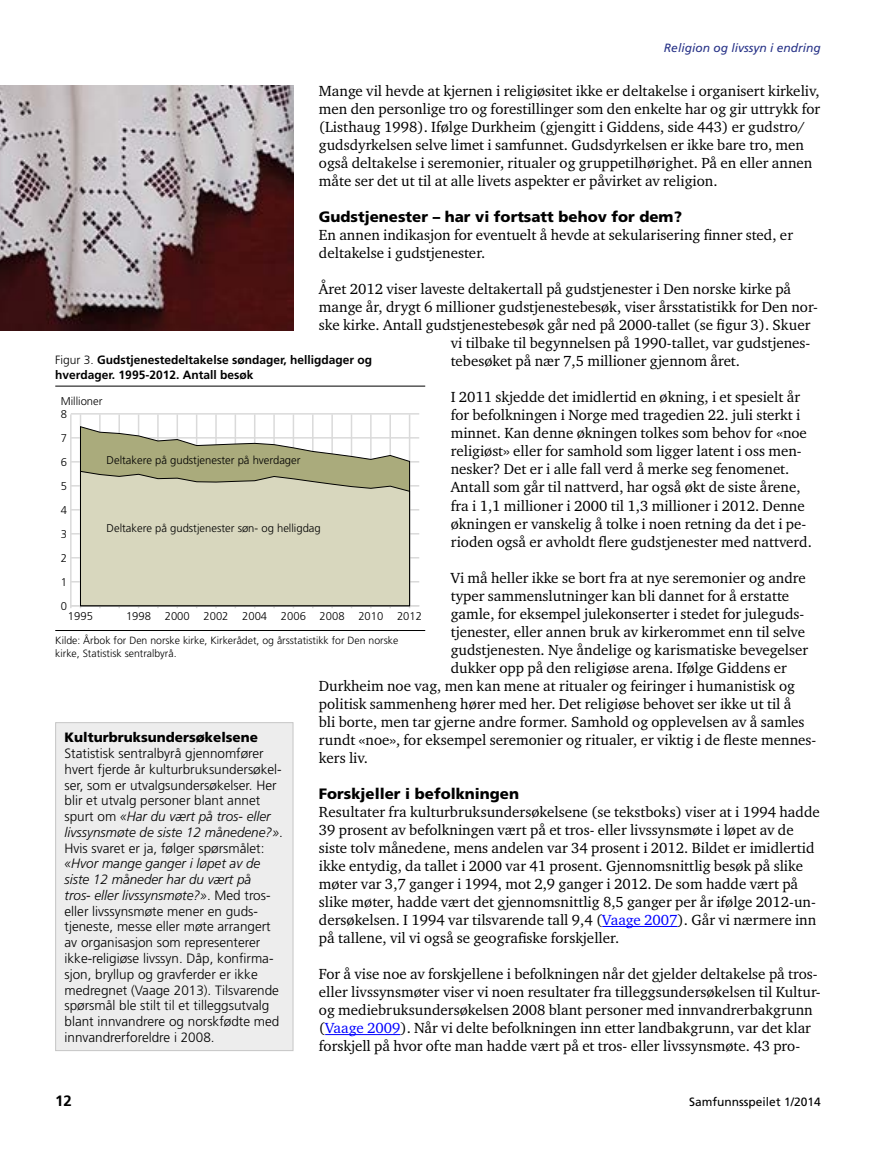
<style>
.page{position:relative;width:893px;height:1149px;background:#fff}
.page>*{position:absolute;margin:0;border:0;box-sizing:border-box;transform-origin:0 0}
.t1{font:15px/18px "Charter ITC Std";color:#000}
.t2{font:900 15px "Frutiger";color:#000}
.t3{font:700 15px "Frutiger";color:#000}
.t4{font:300 13.5px/15.8px "Frutiger";color:#000}
.t5{font:900 13.5px "Frutiger";color:#000}
.t6{font:700 12px/15px "Frutiger";color:#000}
.t7{font:italic 12px "Frutiger";color:#283388}
.t8{font:12px "Frutiger";color:#000}
.t9{font:300 11.25px "Frutiger";color:#000}
.t10{font:300 10.5px/13.5px "Frutiger";color:#000}
.s1{color:#00f}
.s2{font-weight:300}
.s3{font-style:italic}
</style>
<div class="page">
<hr style="left:602px;top:925px;width:76px;height:1px;background:#00f">
<hr style="left:325px;top:1033px;width:75px;height:1px;background:#00f">
<div style="left:56px;top:722px;width:237px;height:328px;background:#ededed"></div>
<div style="left:55px;top:722px;width:238px;height:328px;border:1px solid #c6c6c6"></div>
<hr style="left:55px;top:385px;width:370px;height:1px;background:#000">
<hr style="left:55px;top:630px;width:370px;height:1px;background:#000">
<hr style="left:80px;top:414px;width:1px;height:194px;background:#dadada">
<hr style="left:99px;top:414px;width:2px;height:194px;background:#dadada">
<hr style="left:118px;top:414px;width:2px;height:194px;background:#dadada">
<hr style="left:138px;top:414px;width:1px;height:194px;background:#dadada">
<hr style="left:157px;top:414px;width:2px;height:194px;background:#dadada">
<hr style="left:177px;top:414px;width:1px;height:194px;background:#dadada">
<hr style="left:196px;top:414px;width:1px;height:194px;background:#dadada">
<hr style="left:215px;top:414px;width:2px;height:194px;background:#dadada">
<hr style="left:235px;top:414px;width:1px;height:194px;background:#dadada">
<hr style="left:254px;top:414px;width:1px;height:194px;background:#dadada">
<hr style="left:273px;top:414px;width:2px;height:194px;background:#dadada">
<hr style="left:293px;top:414px;width:1px;height:194px;background:#dadada">
<hr style="left:312px;top:414px;width:2px;height:194px;background:#dadada">
<hr style="left:331px;top:414px;width:2px;height:194px;background:#dadada">
<hr style="left:351px;top:414px;width:1px;height:194px;background:#dadada">
<hr style="left:370px;top:414px;width:2px;height:194px;background:#dadada">
<hr style="left:389px;top:414px;width:2px;height:194px;background:#dadada">
<hr style="left:409px;top:414px;width:1px;height:194px;background:#dadada">
<hr style="left:70px;top:414px;width:2px;height:194px;background:#dadada">
<hr style="left:71px;top:605px;width:348px;height:1px;background:#dadada">
<hr style="left:71px;top:581px;width:348px;height:1px;background:#dadada">
<hr style="left:71px;top:557px;width:348px;height:1px;background:#dadada">
<hr style="left:71px;top:533px;width:348px;height:1px;background:#dadada">
<hr style="left:71px;top:509px;width:348px;height:1px;background:#dadada">
<hr style="left:71px;top:485px;width:348px;height:1px;background:#dadada">
<hr style="left:71px;top:461px;width:348px;height:1px;background:#dadada">
<hr style="left:71px;top:437px;width:348px;height:1px;background:#dadada">
<hr style="left:71px;top:413px;width:348px;height:1px;background:#dadada">
<svg style="left:80px;top:426px;width:330px;height:44px"></svg>
<svg style="left:80px;top:470px;width:330px;height:136px;background:#cac9b0"></svg>
<img style="left:0;top:85px;width:293px;height:246px">
<p class="t7" style="left:664px;top:40px;width:158px">Religion og livssyn i endring</p>
<p class="t1" style="left:319px;top:82px;width:503px">Mange vil hevde at kjernen i religiøsitet ikke er deltakelse i organisert kirkeliv, men den personlige tro og forestillinger som den enkelte har og gir uttrykk for (Listhaug 1998). Ifølge Durkheim (gjengitt i Giddens, side 443) er gudstro/ gudsdyrkelsen selve limet i samfunnet. Gudsdyrkelsen er ikke bare tro, men også deltakelse i seremonier, ritualer og gruppetilhørighet. På en eller annen måte ser det ut til at alle livets aspekter er påvirket av religion.</p>
<p class="t2" style="left:319px;top:208px;width:365px">Gudstjenester – har vi fortsatt behov for dem?</p>
<p class="t1" style="left:319px;top:226px;width:476px">En annen indikasjon for eventuelt å hevde at sekularisering finner sted, er deltakelse i gudstjenester.</p>
<p class="t1" style="left:319px;top:280px;width:474px">Året 2012 viser laveste deltakertall på gudstjenester i Den norske kirke på</p>
<p class="t1" style="left:319px;top:298px;width:500px">mange år, drygt 6 millioner gudstjenestebesøk, viser årsstatistikk for Den nor-</p>
<p class="t1" style="left:319px;top:316px;width:493px">ske kirke. Antall gudstjenestebesøk går ned på 2000-tallet (se figur 3). Skuer</p>
<p class="t1" style="left:451px;top:334px;width:361px">vi tilbake til begynnelsen på 1990-tallet, var gudstjenes-</p>
<p class="t1" style="left:451px;top:352px;width:291px">tebesøket på nær 7,5 millioner gjennom året.</p>
<p class="t1" style="left:451px;top:388px;width:363px">I 2011 skjedde det imidlertid en økning, i et spesielt år for befolkningen i Norge med tragedien 22. juli sterkt i minnet. Kan denne økningen tolkes som behov for «noe religiøst» eller for samhold som ligger latent i oss men&shy;nesker? Det er i alle fall verd å merke seg fenomenet.<br>Antall som går til nattverd, har også økt de siste årene, fra i 1,1 millioner i 2000 til 1,3 millioner i 2012. Denne økningen er vanskelig å tolke i noen retning da det i pe&shy;rioden også er avholdt flere gudstjenester med nattverd.</p>
<p class="t1" style="left:451px;top:568px;width:357px">Vi må heller ikke se bort fra at nye seremonier og andre</p>
<p class="t1" style="left:451px;top:586px;width:340px">typer sammenslutninger kan bli dannet for å erstatte</p>
<p class="t1" style="left:451px;top:604px;width:355px">gamle, for eksempel julekonserter i stedet for juleguds-</p>
<p class="t1" style="left:451px;top:622px;width:356px">tjenester, eller annen bruk av kirkerommet enn til selve</p>
<p class="t1" style="left:451px;top:640px;width:359px">gudstjenesten. Nye åndelige og karismatiske bevegelser</p>
<p class="t1" style="left:451px;top:658px;width:338px">dukker opp på den religiøse arena. Ifølge Giddens er</p>
<p class="t1" style="left:319px;top:676px;width:477px">Durkheim noe vag, men kan mene at ritualer og feiringer i humanistisk og</p>
<p class="t1" style="left:319px;top:694px;width:474px">politisk sammenheng hører med her. Det religiøse behovet ser ikke ut til å</p>
<p class="t1" style="left:319px;top:712px;width:487px">bli borte, men tar gjerne andre former. Samhold og opplevelsen av å samles</p>
<p class="t1" style="left:319px;top:730px;width:499px">rundt «noe», for eksempel seremonier og ritualer, er viktig i de fleste mennes-</p>
<p class="t1" style="left:319px;top:748px;width:51px">kers liv.</p>
<p class="t2" style="left:319px;top:784px;width:202px">Forskjeller i befolkningen</p>
<p class="t1" style="left:319px;top:802px;width:502px">Resultater fra kulturbruksundersøkelsene (se tekstboks) viser at i 1994 hadde 39 prosent av befolkningen vært på et tros- eller livssynsmøte i løpet av de siste tolv månedene, mens andelen var 34 prosent i 2012. Bildet er imidlertid ikke entydig, da tallet i 2000 var 41 prosent. Gjennomsnittlig besøk på slike møter var 3,7 ganger i 1994, mot 2,9 ganger i 2012. De som hadde vært på slike møter, hadde vært det gjennomsnittlig 8,5 ganger per år ifølge 2012-un&shy;dersøkelsen. I 1994 var tilsvarende tall 9,4 (<span class="s1">Vaage 2007</span>). Går vi nærmere inn på tallene, vil vi også se geografiske forskjeller.</p>
<p class="t1" style="left:319px;top:964px;width:503px">For å vise noe av forskjellene i befolkningen når det gjelder deltakelse på tros&shy;eller livssynsmøter viser vi noen resultater fra tilleggsundersøkelsen til Kultur&shy;og mediebruksundersøkelsen 2008 blant personer med innvandrerbakgrunn (<span class="s1">Vaage 2009</span>). Når vi delte befolkningen inn etter landbakgrunn, var det klar forskjell på hvor ofte man hadde vært på et tros- eller livssynsmøte. 43 pro-</p>
<p class="t6" style="left:55px;top:352px;width:318px"><span class="s2">Figur 3.</span> Gudstjenestedeltakelse søndager, helligdager og hverdager. 1995-2012. Antall besøk</p>
<p class="t9" style="left:61px;top:395px;width:43px">Millioner</p>
<p class="t9" style="left:61px;top:407px;width:8px">8</p>
<p class="t9" style="left:61px;top:431px;width:8px">7</p>
<p class="t9" style="left:107px;top:453px;width:195px">Deltakere på gudstjenester på hverdager</p>
<p class="t9" style="left:61px;top:455px;width:8px">6</p>
<p class="t9" style="left:61px;top:479px;width:8px">5</p>
<p class="t9" style="left:61px;top:503px;width:8px">4</p>
<p class="t9" style="left:107px;top:521px;width:216px">Deltakere på gudstjenester søn- og helligdag</p>
<p class="t9" style="left:61px;top:527px;width:8px">3</p>
<p class="t9" style="left:61px;top:551px;width:8px">2</p>
<p class="t9" style="left:61px;top:575px;width:8px">1</p>
<p class="t9" style="left:61px;top:599px;width:8px">0</p>
<p class="t9" style="left:68px;top:609px;width:27px">1995</p>
<p class="t9" style="left:126px;top:609px;width:297px">1998 2000 2002 2004 2006 2008 2010 2012</p>
<p class="t10" style="left:55px;top:633px;width:345px">Kilde: Årbok for Den norske kirke, Kirkerådet, og årsstatistikk for Den norske kirke, Statistisk sentralbyrå.</p>
<p class="t5" style="left:65px;top:729px;width:195px">Kulturbruksundersøkelsene</p>
<p class="t4" style="left:65px;top:745px;width:220px">Statistisk sentralbyrå gjennomfører hvert fjerde år kulturbruksundersøkel&shy;ser, som er utvalgsundersøkelser. Her blir et utvalg personer blant annet spurt om <span class="s3">«Har du vært på tros- eller livssynsmøte de siste 12 månedene?»</span>.<br>Hvis svaret er ja, følger spørsmålet:</p>
<p class="t4" style="left:65px;top:855px;width:216px"><span class="s3">«Hvor mange ganger i løpet av de siste 12 måneder har du vært på tros- eller livssynsmøte?»</span>. Med tros&shy;eller livssynsmøte mener en guds&shy;tjeneste, messe eller møte arrangert av organisasjon som representerer ikke-religiøse livssyn. Dåp, konfirma&shy;sjon, bryllup og gravferder er ikke medregnet (Vaage 2013). Tilsvarende spørsmål ble stilt til et tilleggsutvalg blant innvandrere og norskfødte med innvandrerforeldre i 2008.</p>
<p class="t3" style="left:55px;top:1091px;width:18px">12</p>
<p class="t8" style="left:689px;top:1094px;width:133px">Samfunnsspeilet 1/2014</p>
</div>
